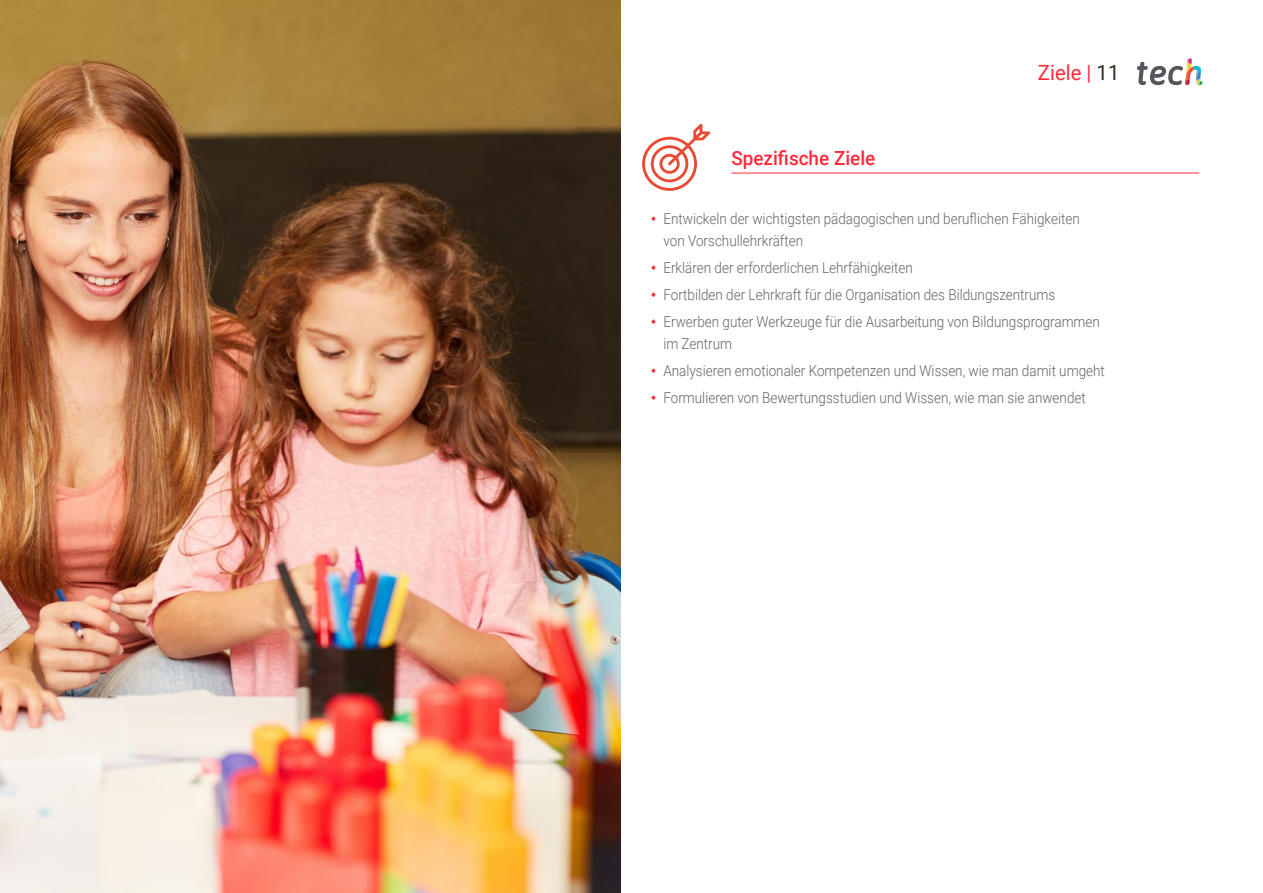
<style>
.page{position:relative;width:1263px;height:893px;background:#fff}
.page>*{position:absolute;margin:0;border:0;box-sizing:border-box;transform-origin:0 0}
.t1{font:21px "Roboto";color:#ff293a}
.t2{font:500 19.5px "Roboto";color:#ff293a}
.t3{font:300 15px/26.7px "Roboto";color:#61646a;scale:.9 1}
.s1{color:#312e20}
</style>
<div class="page">
<img style="left:0;top:0;width:621px;height:893px">
<hr style="left:731px;top:173px;width:468px;height:1px;background:#ff293a">
<svg style="left:642px;top:124px;width:68px;height:67px"></svg>
<svg style="left:1137px;top:58px;width:65px;height:28px"></svg>
<h2 class="t2" style="left:731px;top:144px;width:145px">Spezifische Ziele</h2>
<h1 class="t1" style="left:1038px;top:57px;width:83px">Ziele | <span class="s1">11</span></h1>
<p class="t3" style="left:663px;top:207px;width:464px;line-height:22.5px">Entwickeln der wichtigsten pädagogischen und beruflichen Fähigkeiten von Vorschullehrkräften</p>
<p class="t3" style="left:663px;top:254px;width:487px">Erklären der erforderlichen Lehrfähigkeiten<br>Fortbilden der Lehrkraft für die Organisation des Bildungszentrums<br>Erwerben guter Werkzeuge für die Ausarbeitung von Bildungsprogrammen</p>
<p class="t3" style="left:663px;top:330px;width:492px">im Zentrum<br>Analysieren emotionaler Kompetenzen und Wissen, wie man damit umgeht<br>Formulieren von Bewertungsstudien und Wissen, wie man sie anwendet</p>
</div>
